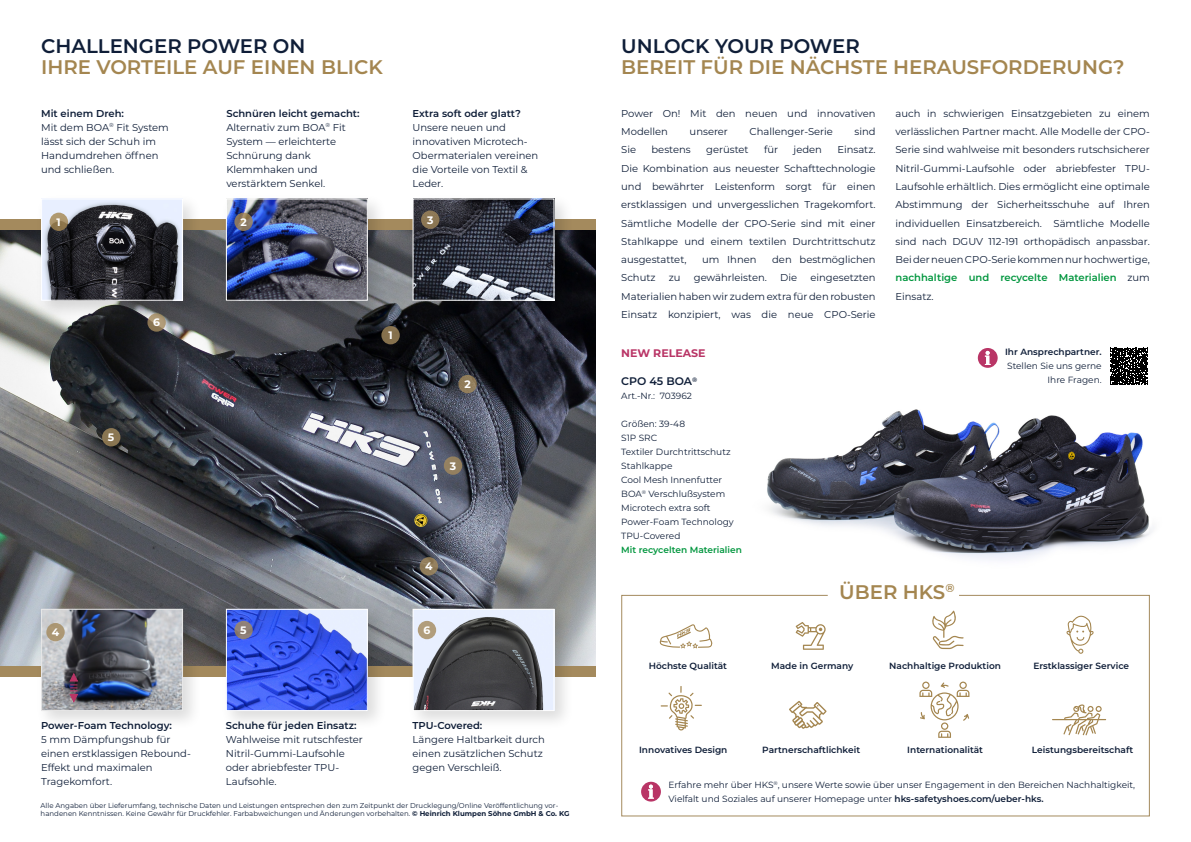
<style>
.page{position:relative;width:1191px;height:842px;background:#fff}
.page>*{position:absolute;margin:0;border:0;box-sizing:border-box;transform-origin:0 0}
.t1{font:600 19.7px "Montserrat";color:#a48650}
.t2{font:600 19.7px "Montserrat";color:#0f1e38}
.t3{font:700 11px "Montserrat";color:#b93566}
.t4{font:600 11px "Montserrat";color:#0f1e38}
.t5{font:700 10.8px "Montserrat";color:#fff}
.t6{font:10px/14px "Montserrat";color:#0f1e38}
.t7{font:600 10px "Montserrat";color:#0f1e38}
.t8{font:9px/14px "Montserrat";color:#0f1e38}
.t9{font:600 9px "Montserrat";color:#0f1e38}
.t10{font:600 9px "Montserrat";color:#00963e}
.t11{font:7px/8.8px "Montserrat";color:#0f1e38}
.s1{font-weight:600}
.s2{font-weight:600;color:#00963e}
.s3{font-weight:700}
</style>
<div class="page">
<img style="left:0;top:229px;width:595px;height:438px">
<div style="left:0;top:219px;width:595px;height:10px;background:#a48a5d"></div>
<div style="left:0;top:667px;width:595px;height:10px;background:#a48a5d"></div>
<div style="left:36px;top:603px;width:166px;height:127px;background:#000;opacity:.14"></div>
<img style="left:43px;top:611px;width:138px;height:98px">
<div style="left:41px;top:609px;width:142px;height:102px;border:1px solid #e9e9e9"></div>
<svg style="left:46px;top:623px;width:19px;height:18px"></svg>
<div style="left:36px;top:193px;width:166px;height:127px;background:#000;opacity:.14"></div>
<img style="left:43px;top:200px;width:138px;height:99px">
<div style="left:41px;top:198px;width:142px;height:103px;border:1px solid #fff"></div>
<svg style="left:50px;top:213px;width:18px;height:18px"></svg>
<div style="left:220px;top:193px;width:167px;height:127px;background:#000;opacity:.14"></div>
<img style="left:228px;top:200px;width:138px;height:99px">
<div style="left:226px;top:198px;width:142px;height:103px;border:1px solid #fff"></div>
<svg style="left:234px;top:213px;width:19px;height:18px"></svg>
<div style="left:407px;top:193px;width:167px;height:127px;background:#000;opacity:.14"></div>
<img style="left:414px;top:200px;width:138px;height:99px">
<div style="left:412px;top:198px;width:142px;height:103px;border:1px solid #fff"></div>
<div style="left:421px;top:211px;width:18px;height:18px;background:#8c7754;border-radius:50%"></div>
<div style="left:220px;top:603px;width:167px;height:127px;background:#000;opacity:.14"></div>
<img style="left:228px;top:611px;width:138px;height:98px">
<div style="left:226px;top:609px;width:142px;height:102px;border:1px solid #fff"></div>
<svg style="left:234px;top:621px;width:19px;height:18px"></svg>
<div style="left:407px;top:603px;width:167px;height:127px;background:#000;opacity:.14"></div>
<img style="left:414px;top:611px;width:138px;height:98px">
<div style="left:412px;top:609px;width:142px;height:102px;border:1px solid #fff"></div>
<div style="left:418px;top:621px;width:18px;height:18px;background:#b19d7c;border-radius:50%"></div>
<svg style="left:381px;top:326px;width:19px;height:18px"></svg>
<svg style="left:458px;top:375px;width:19px;height:18px"></svg>
<div style="left:444px;top:456px;width:18px;height:19px;background:#948060;border-radius:50%"></div>
<svg style="left:420px;top:557px;width:18px;height:18px"></svg>
<div style="left:102px;top:428px;width:18px;height:18px;background:#8a7652;border-radius:50%"></div>
<svg style="left:147px;top:313px;width:19px;height:19px"></svg>
<svg style="left:69px;top:672px;width:10px;height:31px"></svg>
<img style="left:767px;top:370px;width:385px;height:190px">
<svg style="left:1110px;top:348px;width:37px;height:37px"></svg>
<svg style="left:977px;top:348px;width:20px;height:20px"></svg>
<svg style="left:621px;top:594px;width:529px;height:223px"></svg>
<svg style="left:1066px;top:615px;width:27px;height:39px"></svg>
<svg style="left:660px;top:686px;width:42px;height:44px"></svg>
<svg style="left:795px;top:622px;width:30px;height:28px"></svg>
<svg style="left:789px;top:701px;width:37px;height:28px"></svg>
<svg style="left:930px;top:611px;width:33px;height:38px"></svg>
<svg style="left:919px;top:681px;width:50px;height:57px"></svg>
<svg style="left:1052px;top:704px;width:54px;height:31px"></svg>
<svg style="left:659px;top:624px;width:53px;height:24px"></svg>
<svg style="left:641px;top:782px;width:20px;height:20px"></svg>
<h1 class="t2" style="left:41px;top:32px;width:266px">CHALLENGER POWER ON</h1>
<h1 class="t1" style="left:41px;top:53px;width:343px">IHRE VORTEILE AUF EINEN BLICK</h1>
<h1 class="t2" style="left:621px;top:32px;width:240px">UNLOCK YOUR POWER</h1>
<h1 class="t1" style="left:621px;top:53px;width:505px">BEREIT FÜR DIE NÄCHSTE HERAUSFORDERUNG?</h1>
<p class="t6" style="left:226px;top:106px;width:135px"><span class="s1">Schnüren leicht gemacht:<br></span>Alternativ zum BOA<sup>®</sup> Fit<br>System — erleichterte<br>Schnürung dank<br>Klemmhaken und verstärktem Senkel.</p>
<p class="t6" style="left:621px;top:104px;width:256px;line-height:18.3px">Power On! Mit den neuen und innovativen<br>Modellen</p>
<p class="t6" style="left:41px;top:106px;width:129px"><span class="s1">Mit einem Dreh:<br></span>Mit dem BOA<sup>®</sup> Fit System lässt sich der Schuh im<br>Handumdrehen öffnen und schließen.</p>
<p class="t7" style="left:412px;top:106px;width:110px">Extra soft oder glatt?</p>
<p class="t6" style="left:412px;top:120px;width:127px">Unsere neuen und innovativen Microtech-<br>Obermaterialen vereinen die Vorteile von Textil &amp;<br>Leder.</p>
<p class="t6" style="left:689px;top:124px;width:40px">unserer</p>
<p class="t6" style="left:749px;top:124px;width:85px">Challenger-Serie</p>
<p class="t6" style="left:854px;top:124px;width:23px">sind</p>
<p class="t6" style="left:621px;top:142px;width:16px">Sie</p>
<p class="t6" style="left:651px;top:142px;width:41px">bestens</p>
<p class="t6" style="left:706px;top:142px;width:44px">gerüstet</p>
<p class="t6" style="left:764px;top:142px;width:16px">für</p>
<p class="t6" style="left:793px;top:142px;width:30px">jeden</p>
<p class="t6" style="left:621px;top:140px;width:256px;line-height:18.3px;text-align:justify;text-indent:216px">Einsatz.<br>Die Kombination aus neuester Schafttechnologie und bewährter Leistenform sorgt für einen erstklassigen und unvergesslichen Tragekomfort.<br>Sämtliche Modelle der CPO-Serie sind mit einer Stahlkappe und einem textilen Durchtrittschutz ausgestattet,</p>
<p class="t5" style="left:57px;top:214px;width:6px">1</p>
<p class="t5" style="left:240px;top:214px;width:8px">2</p>
<p class="t5" style="left:427px;top:212px;width:8px">3</p>
<p class="t6" style="left:702px;top:252px;width:56px">um Ihnen</p>
<p class="t6" style="left:772px;top:252px;width:105px">den bestmöglichen</p>
<p class="t5" style="left:153px;top:315px;width:8px">6</p>
<p class="t5" style="left:108px;top:430px;width:8px">5</p>
<p class="t5" style="left:388px;top:327px;width:6px">1</p>
<p class="t5" style="left:464px;top:376px;width:8px">2</p>
<p class="t5" style="left:450px;top:458px;width:8px">3</p>
<p class="t5" style="left:425px;top:559px;width:9px">4</p>
<p class="t6" style="left:621px;top:270px;width:36px">Schutz</p>
<p class="t6" style="left:669px;top:270px;width:13px">zu</p>
<p class="t6" style="left:694px;top:270px;width:75px">gewährleisten.</p>
<p class="t6" style="left:780px;top:270px;width:18px">Die</p>
<p class="t6" style="left:621px;top:268px;width:256px;line-height:18.3px;text-align:justify;text-indent:189px">eingesetzten Materialien haben wir zudem extra für den robusten Einsatz konzipiert, was die neue CPO-Serie</p>
<p class="t3" style="left:621px;top:345px;width:86px">NEW RELEASE</p>
<p class="t4" style="left:621px;top:374px;width:77px">CPO 45 BOA<sup>®</sup></p>
<p class="t8" style="left:621px;top:389px;width:72px">Art.-Nr.: 703962</p>
<p class="t8" style="left:621px;top:417px;width:114px">Größen: 39-48<br>S1P SRC<br>Textiler Durchtrittschutz<br>Stahlkappe<br>Cool Mesh Innenfutter<br>BOA<sup>®</sup> Verschlußsystem<br>Microtech extra soft<br>Power-Foam Technology<br>TPU-Covered</p>
<p class="t10" style="left:621px;top:544px;width:122px">Mit recycelten Materialien</p>
<p class="t6" style="left:895px;top:104px;width:256px;line-height:18.3px;text-align:justify">auch in schwierigen Einsatzgebieten zu einem verlässlichen Partner macht. Alle Modelle der CPO-Serie sind wahlweise mit besonders rutschsicherer Nitril-Gummi-Laufsohle oder abriebfester TPU-Laufsohle erhältlich. Dies ermöglicht eine optimale Abstimmung der Sicherheitsschuhe auf Ihren individuellen Einsatzbereich. Sämtliche Modelle sind nach DGUV 112-191 orthopädisch anpassbar.<br>Bei der neuen CPO-Serie kommen nur hochwertige, <span class="s2">nachhaltige und recycelte Materialien</span> zum Einsatz.</p>
<p class="t9" style="left:1005px;top:346px;width:98px">Ihr Ansprechpartner.</p>
<p class="t8" style="left:1007px;top:359px;width:96px;text-align:right">Stellen Sie uns gerne<br>Ihre Fragen.</p>
<p class="t5" style="left:52px;top:624px;width:9px">4</p>
<p class="t7" style="left:41px;top:718px;width:132px">Power-Foam Technology:</p>
<p class="t6" style="left:41px;top:732px;width:151px">5 mm Dämpfungshub für einen erstklassigen Rebound-<br>Effekt und maximalen<br>Tragekomfort.</p>
<p class="t5" style="left:240px;top:622px;width:8px">5</p>
<p class="t5" style="left:423px;top:622px;width:8px">6</p>
<p class="t7" style="left:226px;top:718px;width:132px">Schuhe für jeden Einsatz:</p>
<p class="t6" style="left:226px;top:732px;width:138px">Wahlweise mit rutschfester<br>Nitril-Gummi-Laufsohle oder abriebfester TPU-<br>Laufsohle.</p>
<p class="t7" style="left:412px;top:718px;width:71px">TPU-Covered:</p>
<p class="t6" style="left:412px;top:732px;width:134px">Längere Haltbarkeit durch einen zusätzlichen Schutz gegen Verschleiß.</p>
<p class="t11" style="left:41px;top:800px;width:530px">Alle Angaben über Lieferumfang, technische Daten und Leistungen entsprechen den zum Zeitpunkt der Drucklegung/Online Veröffentlichung vor&shy;handenen Kenntnissen. Keine Gewähr für Druckfehler. Farbabweichungen und Änderungen vorbehalten. <span class="s3">© Heinrich Klumpen Söhne GmbH &amp; Co. KG</span></p>
<p class="t9" style="left:649px;top:660px;width:80px">Höchste Qualität</p>
<p class="t9" style="left:639px;top:744px;width:90px">Innovatives Design</p>
<h1 class="t1" style="left:839px;top:578px;width:117px">ÜBER HKS<sup>®</sup></h1>
<p class="t9" style="left:771px;top:660px;width:84px">Made in Germany</p>
<p class="t9" style="left:889px;top:660px;width:113px">Nachhaltige Produktion</p>
<p class="t9" style="left:1033px;top:660px;width:97px">Erstklassiger Service</p>
<p class="t9" style="left:762px;top:744px;width:99px">Partnerschaftlichkeit</p>
<p class="t9" style="left:907px;top:744px;width:77px">Internationalität</p>
<p class="t9" style="left:1031px;top:744px;width:103px">Leistungsbereitschaft</p>
<p class="t8" style="left:668px;top:778px;width:468px">Erfahre mehr über HKS<sup>®</sup>, unsere Werte sowie über unser Engagement in den Bereichen Nachhaltigkeit,<br>Vielfalt und Soziales auf unserer Homepage unter <span class="s1">hks-safetyshoes.com/ueber-hks.</span></p>
</div>
